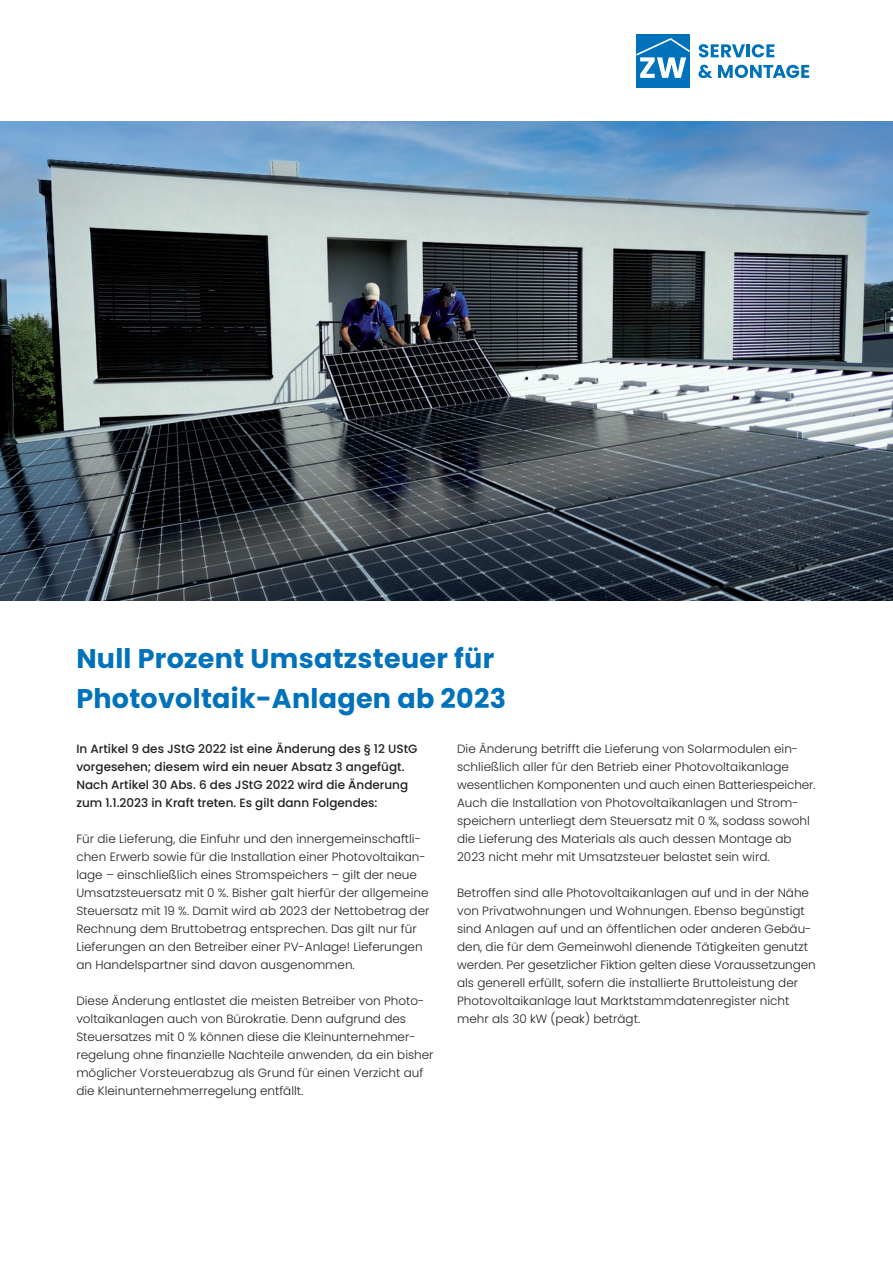
<style>
.page{position:relative;width:893px;height:1263px;background:#fff}
.page>*{position:absolute;margin:0;border:0;box-sizing:border-box;transform-origin:0 0}
.t1{font:700 27px/40.5px "Poppins";letter-spacing:.01em;color:#0072bc}
.t2{font:300 12px/18px "Poppins";color:#231f20}
.t3{font:500 12px/18px "Poppins";color:#231f20}
</style>
<div class="page">
<img style="left:0;top:121px;width:893px;height:479px">
<div style="left:636px;top:34px;width:54px;height:53px;background:#0072bc"></div>
<svg style="left:699px;top:44px;width:46px;height:13px"></svg>
<hr style="left:746px;top:44px;width:4px;height:13px;background:#0072bc">
<svg style="left:752px;top:44px;width:22px;height:13px"></svg>
<svg style="left:698px;top:65px;width:14px;height:13px"></svg>
<svg style="left:718px;top:65px;width:91px;height:13px"></svg>
<svg style="left:636px;top:38px;width:54px;height:40px"></svg>
<h1 class="t1" style="left:76px;top:638px;width:431px">Null Prozent Umsatzsteuer für<br>Photovoltaik-Anlagen ab 2023</h1>
<p class="t3" style="left:76px;top:740px;width:343px">In Artikel 9 des JStG 2022 ist eine Änderung des § 12 UStG vorgesehen; diesem wird ein neuer Absatz 3 angefügt.<br>Nach Artikel 30 Abs. 6 des JStG 2022 wird die Änderung zum 1.1.2023 in Kraft treten. Es gilt dann Folgendes:</p>
<p class="t2" style="left:76px;top:830px;width:355px">Für die Lieferung, die Einfuhr und den innergemeinschaftli&shy;chen Erwerb sowie für die Installation einer Photovoltaikan&shy;lage – einschließlich eines Stromspeichers – gilt der neue Umsatzsteuersatz mit 0 %. Bisher galt hierfür der allgemeine Steuersatz mit 19 %. Damit wird ab 2023 der Nettobetrag der Rechnung dem Bruttobetrag entsprechen. Das gilt nur für Lieferungen an den Betreiber einer PV-Anlage! Lieferungen an Handelspartner sind davon ausgenommen.</p>
<p class="t2" style="left:76px;top:992px;width:359px">Diese Änderung entlastet die meisten Betreiber von Photo&shy;voltaikanlagen auch von Bürokratie. Denn aufgrund des Steuersatzes mit 0 % können diese die Kleinunternehmer&shy;regelung ohne finanzielle Nachteile anwenden, da ein bisher möglicher Vorsteuerabzug als Grund für einen Verzicht auf die Kleinunternehmerregelung entfällt.</p>
<p class="t2" style="left:457px;top:740px;width:360px">Die Änderung betrifft die Lieferung von Solarmodulen ein&shy;schließlich aller für den Betrieb einer Photovoltaikanlage wesentlichen Komponenten und auch einen Batteriespeicher.<br>Auch die Installation von Photovoltaikanlagen und Strom&shy;speichern unterliegt dem Steuersatz mit 0 %, sodass sowohl die Lieferung des Materials als auch dessen Montage ab 2023 nicht mehr mit Umsatzsteuer belastet sein wird.</p>
<p class="t2" style="left:457px;top:884px;width:360px">Betroffen sind alle Photovoltaikanlagen auf und in der Nähe von Privatwohnungen und Wohnungen. Ebenso begünstigt sind Anlagen auf und an öffentlichen oder anderen Gebäu&shy;den, die für dem Gemeinwohl dienende Tätigkeiten genutzt werden. Per gesetzlicher Fiktion gelten diese Voraussetzungen als generell erfüllt, sofern die installierte Bruttoleistung der Photovoltaikanlage laut Marktstammdatenregister nicht mehr als 30 kW (peak) beträgt.</p>
</div>
